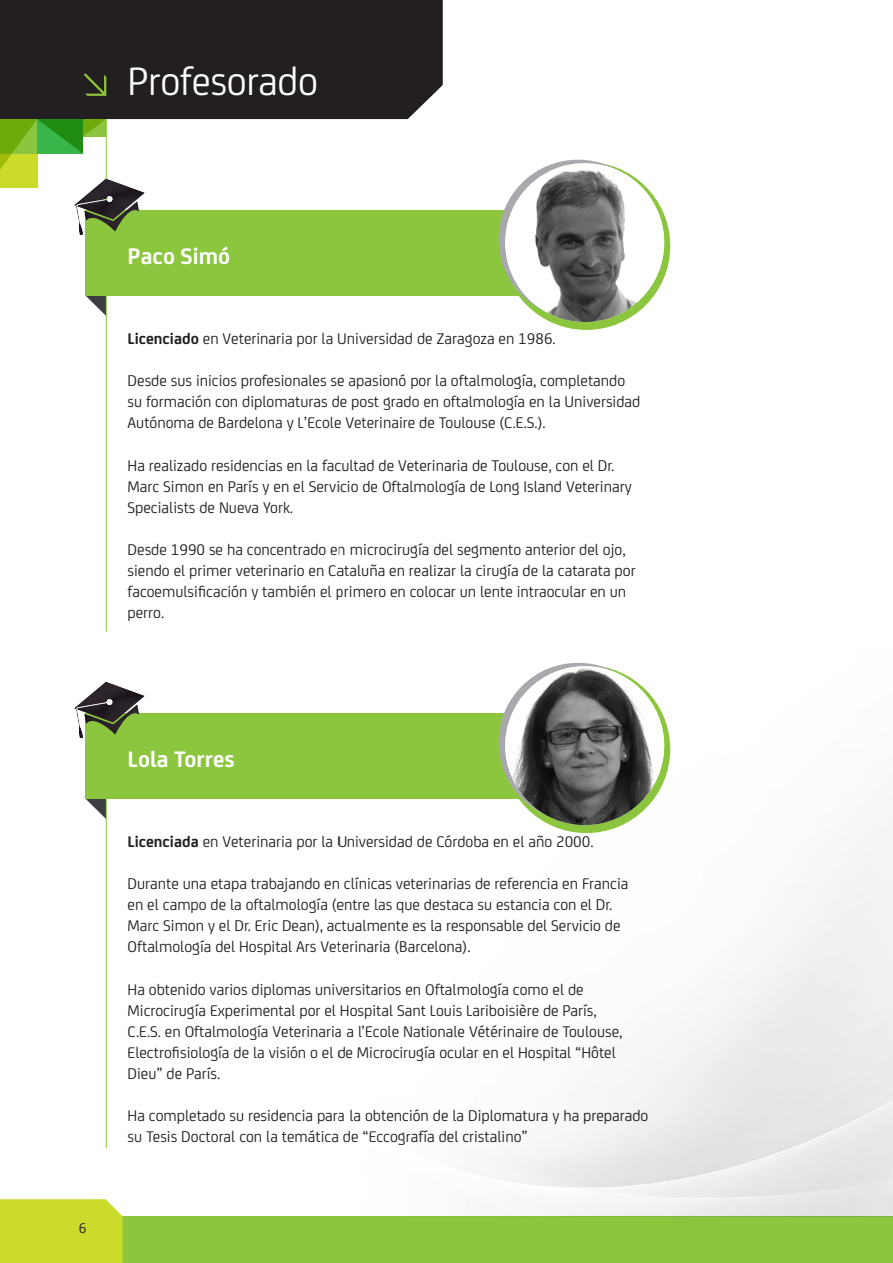
<style>
.page{position:relative;width:893px;height:1263px;background:#fff}
.page>*{position:absolute;margin:0;border:0;box-sizing:border-box;transform-origin:0 0}
.t1{font:42px "FS Joey";letter-spacing:-.01em;color:#fff}
.t2{font:700 24px "FS Joey";color:#fff}
.dossier_CUERPO_Inter{font:16.5px/21px "FS Joey";color:#231f20}
.t3{font:15px "FS Joey";color:#231f20}
.s1{font-weight:700}
</style>
<div class="page">
<svg style="left:86px;top:296px;width:20px;height:20px"></svg>
<svg style="left:86px;top:799px;width:20px;height:20px"></svg>
<hr style="left:106px;top:119px;width:1px;height:512px;background:#8bc63e">
<hr style="left:106px;top:714px;width:1px;height:434px;background:#8bc63e">
<div style="left:0;top:0;width:443px;height:119px;background:#231f20"></div>
<div style="left:85px;top:210px;width:506px;height:86px;background:#8bc63e"></div>
<div style="left:85px;top:714px;width:506px;height:85px;background:#8bc63e"></div>
<svg style="left:74px;top:681px;width:78px;height:58px"></svg>
<svg style="left:502px;top:162px;width:168px;height:168px"></svg>
<img style="left:505px;top:166px;width:159px;height:156px">
<svg style="left:84px;top:73px;width:22px;height:23px"></svg>
<svg style="left:0;top:119px;width:152px;height:116px"></svg>
<div style="left:0;top:1216px;width:893px;height:47px;background:#8bc63e"></div>
<div style="left:0;top:1199px;width:123px;height:64px;background:#cadb2a"></div>
<img style="left:339px;top:662px;width:554px;height:554px">
<p class="t1" style="left:128px;top:52px;width:192px">Profesorado</p>
<p class="t2" style="left:128px;top:238px;width:104px">Paco Simó</p>
<p class="dossier_CUERPO_Inter" style="left:128px;top:327px;width:430px"><span class="s1">Licenciado</span> en Veterinaria por la Universidad de Zaragoza en 1986.</p>
<p class="dossier_CUERPO_Inter" style="left:128px;top:369px;width:514px">Desde sus inicios profesionales se apasionó por la oftalmología, completando su formación con diplomaturas de post grado en oftalmología en la Universidad<br>Autónoma de Bardelona y L’Ecole Veterinaire de Toulouse (C.E.S.).</p>
<p class="dossier_CUERPO_Inter" style="left:128px;top:454px;width:506px">Ha realizado residencias en la facultad de Veterinaria de Toulouse, con el Dr.<br>Marc Simon en París y en el Servicio de Oftalmología de Long Island Veterinary<br>Specialists de Nueva York.</p>
<p class="dossier_CUERPO_Inter" style="left:128px;top:538px;width:510px">Desde 1990 se ha concentrado en microcirugía del segmento anterior del ojo, siendo el primer veterinario en Cataluña en realizar la cirugía de la catarata por facoemulsificación y también el primero en colocar un lente intraocular en un perro.</p>
<p class="t3" style="left:79px;top:1218px;width:9px">6</p>
<p class="t2" style="left:128px;top:741px;width:109px">Lola Torres</p>
<p class="dossier_CUERPO_Inter" style="left:128px;top:830px;width:468px"><span class="s1">Licenciada</span> en Veterinaria por la Universidad de Córdoba en el año 2000.</p>
<p class="dossier_CUERPO_Inter" style="left:128px;top:872px;width:502px">Durante una etapa trabajando en clínicas veterinarias de referencia en Francia en el campo de la oftalmología (entre las que destaca su estancia con el Dr.<br>Marc Simon y el Dr. Eric Dean), actualmente es la responsable del Servicio de Oftalmología del Hospital Ars Veterinaria (Barcelona).</p>
<p class="dossier_CUERPO_Inter" style="left:128px;top:978px;width:496px">Ha obtenido varios diplomas universitarios en Oftalmología como el de Microcirugía Experimental por el Hospital Sant Louis Lariboisière de París, C.E.S. en Oftalmología Veterinaria a l’Ecole Nationale Vétérinaire de Toulouse, Electrofisiología de la visión o el de Microcirugía ocular en el Hospital “Hôtel Dieu” de París.</p>
<p class="dossier_CUERPO_Inter" style="left:128px;top:1104px;width:522px">Ha completado su residencia para la obtención de la Diplomatura y ha preparado su Tesis Doctoral con la temática de “Eccografía del cristalino”</p>
</div>
